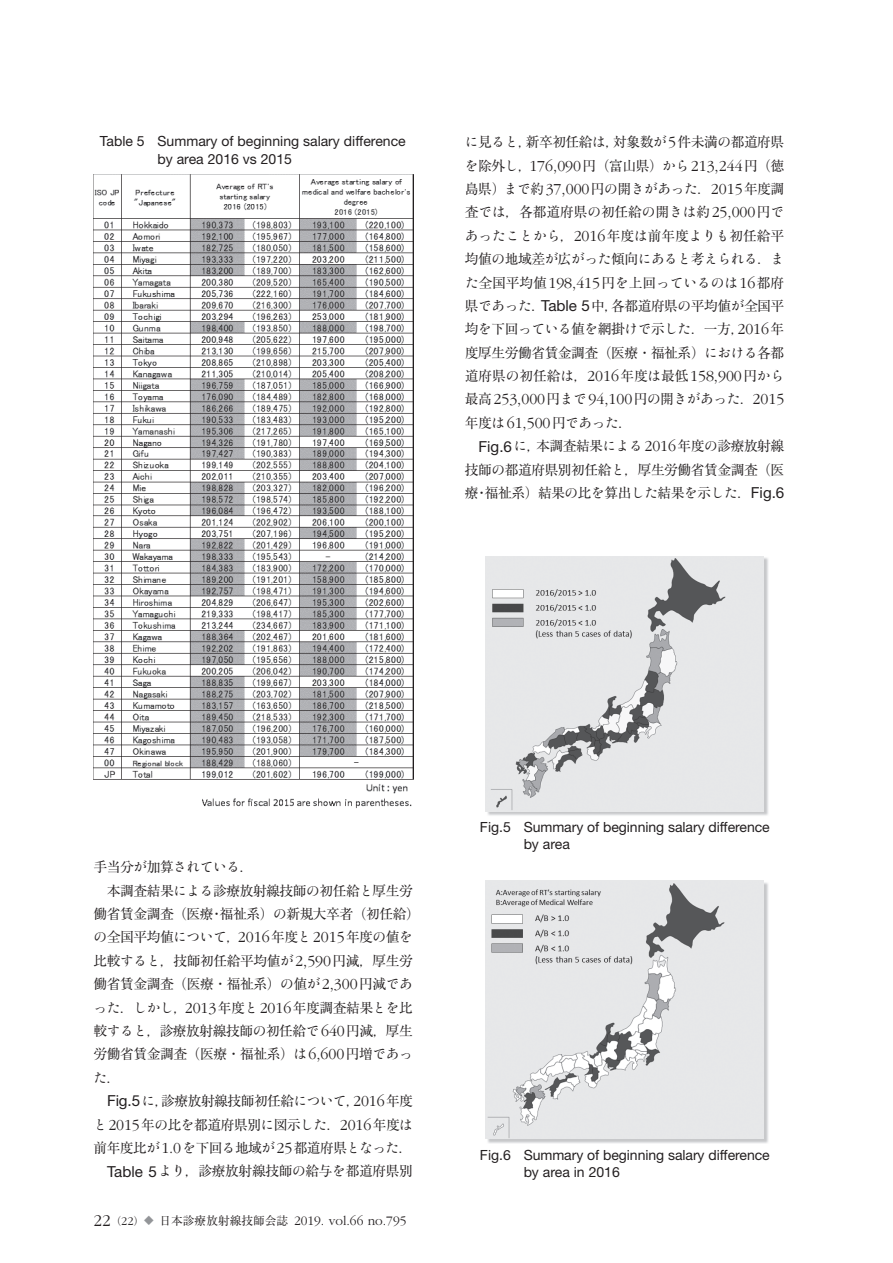
<style>
.page{position:relative;width:893px;height:1263px;background:#fff}
.page>*{position:absolute;margin:0;border:0;box-sizing:border-box;transform-origin:0 0}
.t1{font:300 15.9px/23.4px "Garamond";color:#231f20}
.t2{font:14.1px/17px "Helvetica Neue";letter-spacing:-.005em;color:#231f20}
.t3{font:13.8px/23.4px "Ryumin Pr 6 N";letter-spacing:-.04em;color:#231f20;text-align:justify}
.t4{font:13.8px/23.4px "Ryumin Pr 6 N";letter-spacing:-.015em;color:#231f20}
.t5{font:13.8px/23.4px "Ryumin Std Regular KO";letter-spacing:-.025em;color:#231f20}
.t6{font:300 13.5px "Garamond";color:#231f20}
.s1{font-family:"Ryumin Std Regular KO"}
.s2{font-family:"Garamond";font-weight:300;font-size:15.9px}
.s3{font-family:"Ryumin Std Regular KO";font-weight:400;font-size:13.8px}
.s4{font-family:"Ryumin Pr 6 N";font-weight:400;font-size:13.8px}
.s5{font-family:"Ryumin Pr 6 N"}
.s6{font-family:"Helvetica Neue";font-size:15.15px}
.s7{font-size:17.1px}
.s8{font-family:"Ryumin Pr 6 N";font-weight:400;font-size:10.65px}
.s9{font-size:12.15px}
.s10{font-family:"Ryumin Pr 6 N";font-weight:400;font-size:9.6px;color:#939598}
.s11{font-family:"Ryumin Pr 6 N";font-weight:400;font-size:11.7px}
</style>
<div class="page">
<img style="left:94px;top:174px;width:319px;height:634px">
<img style="left:487px;top:557px;width:281px;height:259px">
<img style="left:486px;top:556px;width:278px;height:255px">
<img style="left:487px;top:882px;width:281px;height:261px">
<img style="left:486px;top:881px;width:278px;height:257px">
<p class="t2" style="left:158px;top:133px;width:250px;text-indent:-58px">Table 5 Summary of beginning salary difference by area 2016 vs 2015</p>
<p class="t3" style="left:465px;top:130px;width:321px"><span class="s1">に</span>見<span class="s1">ると</span>，新卒初任給<span class="s1">は</span>，対象数<span class="s1">が</span><span class="s2">5</span>件未満<span class="s1">の</span>都道府県</p>
<p class="t1" style="left:465px;top:154px;width:321px"><span class="s3">を</span><span class="s4">除外</span><span class="s3">し</span><span class="s4">，</span>176,090<span class="s4">円（富山県）</span><span class="s3">から</span>213,244<span class="s4">円（徳</span></p>
<p class="t4" style="left:465px;top:176px;width:321px">島県）<span class="s1">まで</span>約<span class="s2">37,000</span>円<span class="s1">の</span>開<span class="s1">きがあった</span>．<span class="s2">2015</span>年度調査<span class="s1">では</span>，各都道府県<span class="s1">の</span>初任給<span class="s1">の</span>開<span class="s1">きは</span>約<span class="s2">25,000</span>円<span class="s1">で</span></p>
<p class="t5" style="left:465px;top:223px;width:321px">あったことから<span class="s5">，</span><span class="s2">2016</span><span class="s5">年度</span>は<span class="s5">前年度</span>よりも<span class="s5">初任給平均値</span>の<span class="s5">地域差</span>が<span class="s5">広</span>がった<span class="s5">傾向</span>にあると<span class="s5">考</span>えられる<span class="s5">．</span>ま</p>
<p class="t3" style="left:465px;top:270px;width:321px"><span class="s1">た</span>全国平均値<span class="s2">198,415</span>円<span class="s1">を</span>上回<span class="s1">っているのは</span><span class="s2">16</span>都府県<span class="s1">であった</span>．<span class="s6">Table 5</span>中，各都道府県<span class="s1">の</span>平均値<span class="s1">が</span>全国平均<span class="s1">を</span>下回<span class="s1">っている</span>値<span class="s1">を</span>網掛<span class="s1">けで</span>示<span class="s1">した</span>．一方，<span class="s2">2016</span>年度厚生労働省賃金調査（医療・福祉系）<span class="s1">における</span>各都道府県<span class="s1">の</span>初任給<span class="s1">は</span>，<span class="s2">2016</span>年度<span class="s1">は</span>最低<span class="s2">158,900</span>円<span class="s1">から</span></p>
<p class="t1" style="left:465px;top:388px;width:321px"><span class="s4">最高</span>253,000<span class="s4">円</span><span class="s3">まで</span>94,100<span class="s4">円</span><span class="s3">の</span><span class="s4">開</span><span class="s3">きがあった</span><span class="s4">．</span>2015<span class="s4">年度</span><span class="s3">は</span>61,500<span class="s4">円</span><span class="s3">であった</span><span class="s4">．</span></p>
<p class="t3" style="left:465px;top:434px;width:321px;text-indent:14px"><span class="s6">Fig.6</span><span class="s1">に</span>，本調査結果<span class="s1">による</span><span class="s2">2016</span>年度<span class="s1">の</span>診療放射線技師<span class="s1">の</span>都道府県別初任給<span class="s1">と</span>，厚生労働省賃金調査（医療・福祉系）結果<span class="s1">の</span>比<span class="s1">を</span>算出<span class="s1">した</span>結果<span class="s1">を</span>示<span class="s1">した</span>．<span class="s6">Fig.6</span></p>
<p class="t3" style="left:94px;top:855px;width:328px;text-align:left">手当分<span class="s1">が</span>加算<span class="s1">されている</span>．<br>　本調査結果<span class="s1">による</span>診療放射線技師<span class="s1">の</span>初任給<span class="s1">と</span>厚生労働省賃金調査（医療・福祉系）<span class="s1">の</span>新規大卒者（初任給）<span class="s1">の</span>全国平均値<span class="s1">について</span>，<span class="s2">2016</span>年度<span class="s1">と</span><span class="s2">2015</span>年度<span class="s1">の</span>値<span class="s1">を</span>比較<span class="s1">すると</span>，技師初任給平均値<span class="s1">が</span><span class="s2">2,590</span>円減，厚生労働省賃金調査（医療・福祉系）<span class="s1">の</span>値<span class="s1">が</span><span class="s2">2,300</span>円減<span class="s1">であった</span>．<span class="s1">しかし</span>，<span class="s2">2013</span>年度<span class="s1">と</span><span class="s2">2016</span>年度調査結果<span class="s1">とを</span>比較<span class="s1">すると</span>，診療放射線技師<span class="s1">の</span>初任給<span class="s1">で</span><span class="s2">640</span>円減，厚生労働省賃金調査（医療・福祉系）<span class="s1">は</span><span class="s2">6,600</span>円増<span class="s1">であっ</span></p>
<p class="t5" style="left:94px;top:1065px;width:29px">た<span class="s5">．</span></p>
<p class="t3" style="left:93px;top:1088px;width:321px;text-align:right"><span class="s6">Fig.5</span><span class="s1">に</span>，診療放射線技師初任給<span class="s1">について</span>，<span class="s2">2016</span>年度<span class="s1">と</span><span class="s2">2015</span>年<span class="s1">の</span>比<span class="s1">を</span>都道府県別<span class="s1">に</span>図示<span class="s1">した</span>．<span class="s2">2016</span>年度<span class="s1">は</span>前年度比<span class="s1">が</span><span class="s2">1.0</span><span class="s1">を</span>下回<span class="s1">る</span>地域<span class="s1">が</span><span class="s2">25</span>都道府県<span class="s1">となった</span>．<br><span class="s6">Table 5</span><span class="s1">より</span>，診療放射線技師<span class="s1">の</span>給与<span class="s1">を</span>都道府県別</p>
<p class="t6" style="left:94px;top:1213px;width:314px"><span class="s7">22</span><span class="s8">（</span><span class="s9">22</span><span class="s8">）</span><span class="s10">◆</span> <span class="s11">日本診療放射線技師会誌</span> 2019. vol.66 no.795</p>
<p class="t2" style="left:524px;top:818px;width:248px;text-indent:-44px">Fig.5 Summary of beginning salary difference by area</p>
<p class="t2" style="left:524px;top:1146px;width:248px;text-indent:-44px">Fig.6 Summary of beginning salary difference by area in 2016</p>
</div>
